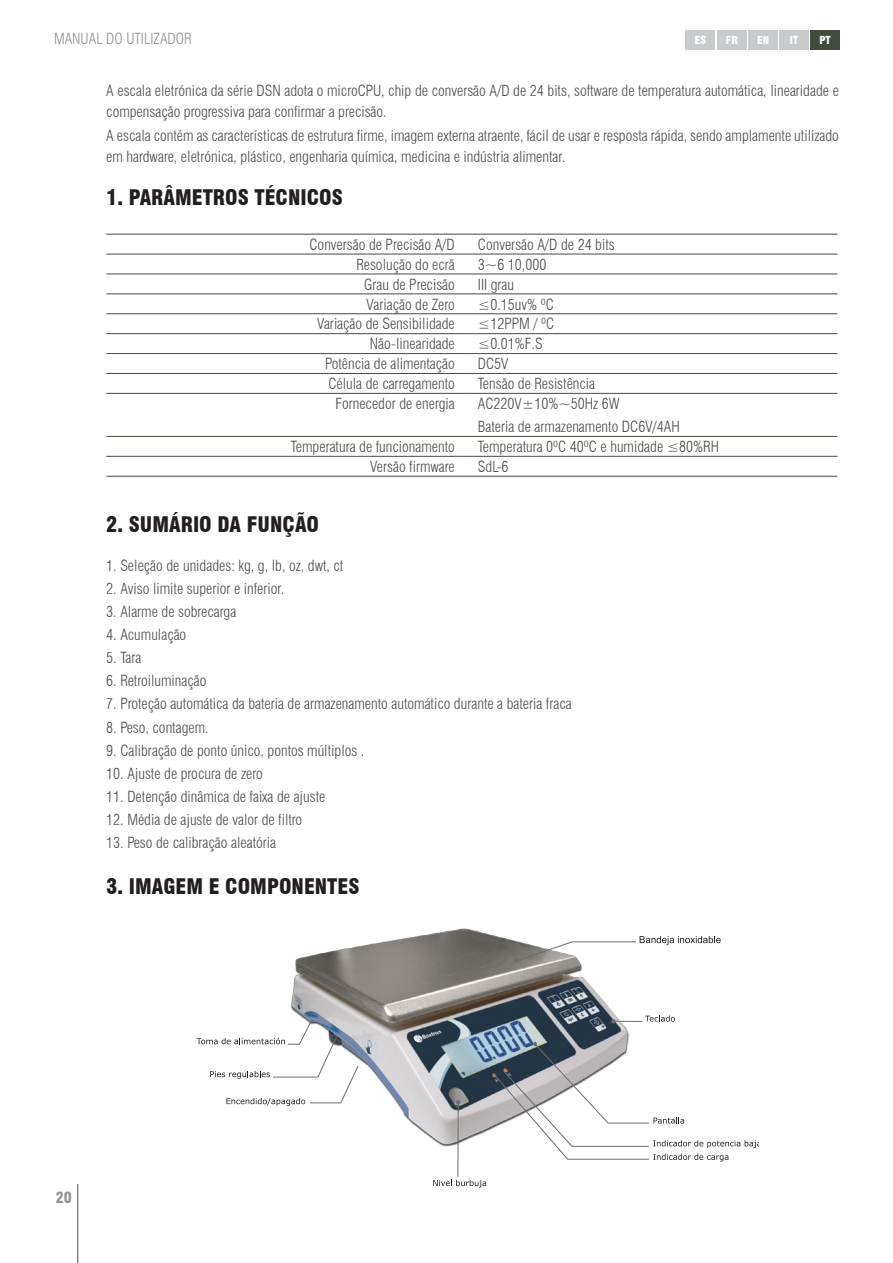
<style>
.page{position:relative;width:893px;height:1263px;background:#fff}
.page>*{position:absolute;margin:0;border:0;box-sizing:border-box;transform-origin:0 0}
.t1{font:900 condensed 21px "Swiss 721 BT";color:#231f20}
.t2{font:300 condensed 15px/21px "Swiss 721 BT";color:#4b4c4d}
.t3{font:300 condensed 15px "Swiss 721 BT";color:#8e9396}
.t4{font:900 condensed 15px "Swiss 721 BT";color:#939598}
.t5{font:900 condensed 10.8px "Swiss 721 BT";color:#fff}
</style>
<div class="page">
<hr style="left:78px;top:1184px;width:1px;height:79px;background:#434c3d">
<div style="left:779px;top:30px;width:30px;height:20px;background:#c9cacc"></div>
<div style="left:748px;top:30px;width:30px;height:20px;background:#c9cacc"></div>
<div style="left:717px;top:30px;width:30px;height:20px;background:#c9cacc"></div>
<div style="left:685px;top:30px;width:30px;height:20px;background:#c9cacc"></div>
<div style="left:810px;top:30px;width:30px;height:20px;background:#434c3d"></div>
<hr style="left:106px;top:234px;width:366px;height:1px;background:#434c3d">
<hr style="left:472px;top:234px;width:365px;height:1px;background:#434c3d">
<hr style="left:106px;top:254px;width:366px;height:1px;background:#434c3d">
<hr style="left:472px;top:254px;width:365px;height:1px;background:#434c3d">
<hr style="left:106px;top:274px;width:366px;height:1px;background:#434c3d">
<hr style="left:472px;top:274px;width:365px;height:1px;background:#434c3d">
<hr style="left:106px;top:294px;width:366px;height:1px;background:#434c3d">
<hr style="left:472px;top:294px;width:365px;height:1px;background:#434c3d">
<hr style="left:106px;top:313px;width:366px;height:1px;background:#434c3d">
<hr style="left:472px;top:313px;width:365px;height:1px;background:#434c3d">
<hr style="left:106px;top:333px;width:366px;height:1px;background:#434c3d">
<hr style="left:472px;top:333px;width:365px;height:1px;background:#434c3d">
<hr style="left:106px;top:353px;width:366px;height:1px;background:#434c3d">
<hr style="left:472px;top:353px;width:365px;height:1px;background:#434c3d">
<hr style="left:106px;top:373px;width:366px;height:1px;background:#434c3d">
<hr style="left:472px;top:373px;width:365px;height:1px;background:#434c3d">
<hr style="left:106px;top:393px;width:366px;height:1px;background:#434c3d">
<hr style="left:472px;top:393px;width:365px;height:1px;background:#434c3d">
<hr style="left:106px;top:436px;width:366px;height:1px;background:#434c3d">
<hr style="left:472px;top:436px;width:365px;height:1px;background:#434c3d">
<hr style="left:106px;top:456px;width:366px;height:1px;background:#434c3d">
<hr style="left:472px;top:456px;width:365px;height:1px;background:#434c3d">
<hr style="left:106px;top:476px;width:366px;height:1px;background:#434c3d">
<hr style="left:472px;top:476px;width:365px;height:1px;background:#434c3d">
<img style="left:290px;top:928px;width:339px;height:222px">
<svg style="left:433px;top:1180px;width:53px;height:7px"></svg>
<svg style="left:514px;top:936px;width:207px;height:27px"></svg>
<svg style="left:611px;top:1015px;width:64px;height:8px"></svg>
<svg style="left:494px;top:1042px;width:265px;height:119px"></svg>
<hr style="left:458px;top:1102px;width:1px;height:75px;background:#6c6d70">
<svg style="left:456px;top:1100px;width:4px;height:4px"></svg>
<svg style="left:197px;top:1023px;width:161px;height:83px"></svg>
<p class="t3" style="left:54px;top:30px;width:139px">MANUAL DO UTILIZADOR</p>
<p class="t5" style="left:695px;top:34px;width:13px">ES</p>
<p class="t5" style="left:726px;top:34px;width:13px">FR</p>
<p class="t5" style="left:757px;top:34px;width:13px">EN</p>
<p class="t5" style="left:790px;top:34px;width:10px">IT</p>
<p class="t5" style="left:819px;top:34px;width:13px">PT</p>
<p class="t2" style="left:106px;top:80px;width:734px">A escala eletrónica da série DSN adota o microCPU, chip de conversão A/D de 24 bits, software de temperatura automática, linearidade e compensação progressiva para confirmar a precisão.</p>
<p class="t2" style="left:106px;top:125px;width:734px">A escala contém as características de estrutura firme, imagem externa atraente, fácil de usar e resposta rápida, sendo amplamente utilizado em hardware, eletrónica, plástico, engenharia química, medicina e indústria alimentar.</p>
<h1 class="t1" style="left:106px;top:185px;width:238px">1. PARÂMETROS TÉCNICOS</h1>
<p class="t2" style="left:309px;top:234px;width:147px">Conversão de Precisão A/D</p>
<p class="t2" style="left:478px;top:234px;width:138px">Conversão A/D de 24 bits</p>
<p class="t2" style="left:356px;top:254px;width:100px">Resolução do ecrã</p>
<p class="t2" style="left:478px;top:254px;width:70px">3~6 10,000</p>
<p class="t2" style="left:364px;top:274px;width:92px">Grau de Precisão</p>
<p class="t2" style="left:478px;top:274px;width:38px">III grau</p>
<p class="t2" style="left:366px;top:294px;width:90px">Variação de Zero</p>
<p class="t2" style="left:478px;top:294px;width:78px">≤0.15uv﹪ ºC</p>
<p class="t2" style="left:317px;top:313px;width:139px">Variação de Sensibilidade</p>
<p class="t2" style="left:478px;top:313px;width:78px">≤12PPM / ºC</p>
<p class="t2" style="left:370px;top:333px;width:86px">Não-linearidade</p>
<p class="t2" style="left:478px;top:333px;width:66px">≤0.01﹪F.S</p>
<p class="t2" style="left:325px;top:353px;width:131px">Potência de alimentação</p>
<p class="t2" style="left:478px;top:353px;width:32px">DC5V</p>
<p class="t2" style="left:328px;top:373px;width:128px">Célula de carregamento</p>
<p class="t2" style="left:478px;top:373px;width:119px">Tensão de Resistência</p>
<p class="t2" style="left:335px;top:393px;width:121px">Fornecedor de energia</p>
<p class="t2" style="left:478px;top:392px;width:203px;line-height:23.1px">AC220V±10﹪~50Hz 6W<br>Bateria de armazenamento DC6V/4AH</p>
<p class="t2" style="left:291px;top:436px;width:166px">Temperatura de funcionamento</p>
<p class="t2" style="left:478px;top:436px;width:243px">Temperatura 0ºC 40ºC e humidade ≤80﹪RH</p>
<p class="t2" style="left:370px;top:456px;width:86px">Versão firmware</p>
<p class="t2" style="left:478px;top:456px;width:32px">SdL-6</p>
<h1 class="t1" style="left:106px;top:511px;width:214px">2. SUMÁRIO DA FUNÇÃO</h1>
<p class="t2" style="left:106px;top:555px;width:239px">1. Seleção de unidades: kg, g, lb, oz, dwt, ct</p>
<p class="t2" style="left:106px;top:578px;width:180px">2. Aviso limite superior e inferior.</p>
<p class="t2" style="left:106px;top:601px;width:131px">3. Alarme de sobrecarga</p>
<p class="t2" style="left:106px;top:624px;width:82px">4. Acumulação</p>
<p class="t2" style="left:106px;top:647px;width:37px">5. Tara</p>
<p class="t2" style="left:106px;top:670px;width:102px">6. Retroiluminação</p>
<p class="t2" style="left:106px;top:693px;width:467px">7. Proteção automática da bateria de armazenamento automático durante a bateria fraca</p>
<p class="t2" style="left:106px;top:717px;width:104px">8. Peso, contagem.</p>
<p class="t2" style="left:106px;top:740px;width:260px">9. Calibração de ponto único, pontos múltiplos .</p>
<p class="t2" style="left:106px;top:763px;width:158px">10. Ajuste de procura de zero</p>
<p class="t2" style="left:106px;top:786px;width:221px">11. Detenção dinâmica de faixa de ajuste</p>
<p class="t2" style="left:106px;top:809px;width:197px">12. Média de ajuste de valor de filtro</p>
<p class="t2" style="left:106px;top:832px;width:171px">13. Peso de calibração aleatória</p>
<h1 class="t1" style="left:106px;top:874px;width:255px">3. IMAGEM E COMPONENTES</h1>
<p class="t4" style="left:56px;top:1189px;width:18px">20</p>
</div>
